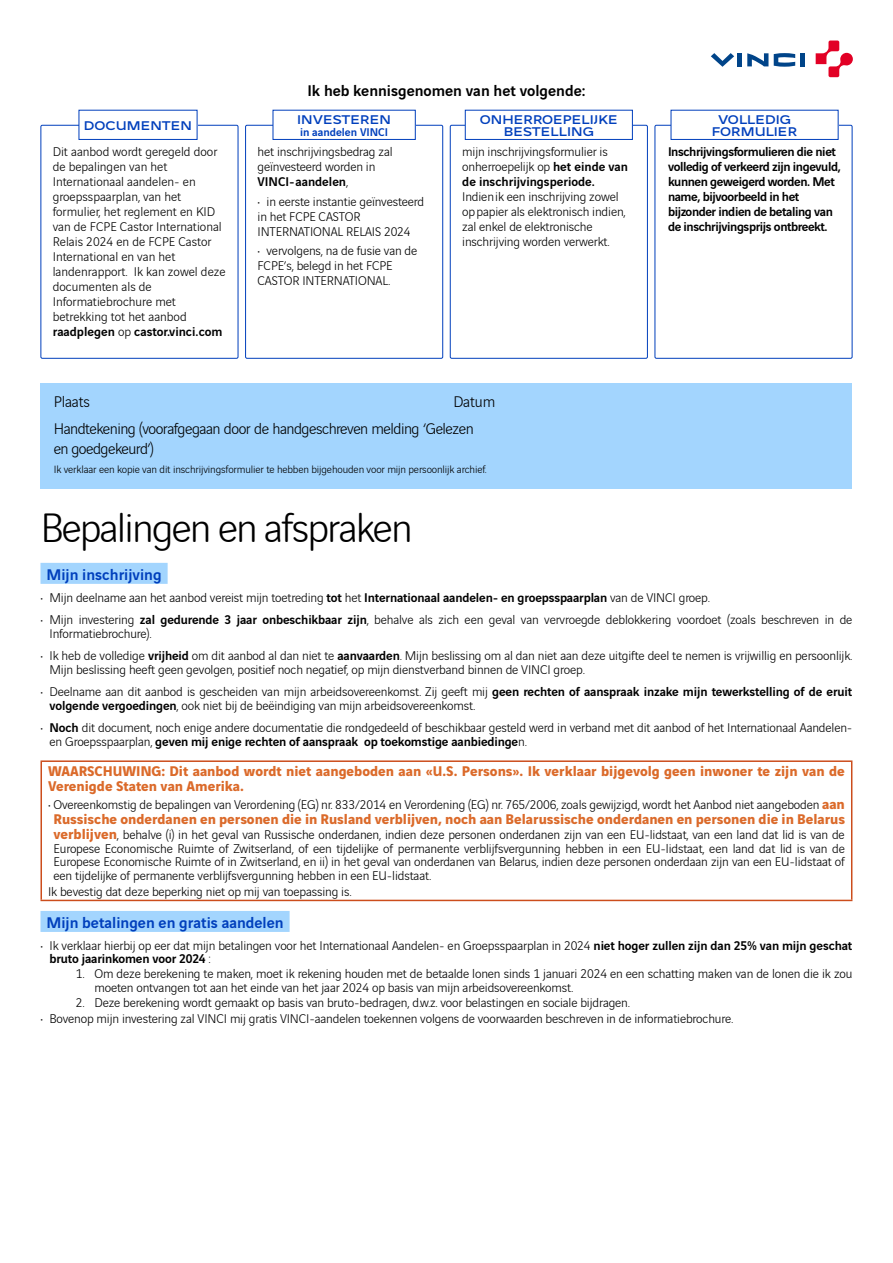
<style>
.page{position:relative;width:893px;height:1263px;background:#fff}
.page>*{position:absolute;margin:0;border:0;box-sizing:border-box;transform-origin:0 0}
.t1{font:300 43.5px "Vinci Rounded";letter-spacing:-.04em;color:#000}
.t2{font:300 16.5px/19.5px "Vinci Sans";letter-spacing:-.03em;color:#000}
.t3{font:500 16.5px "Vinci Sans";color:#003fbc}
.t4{font:500 16.5px "Vinci Sans";color:#000}
.t5{font:700 15px/15px "Vinci Sans";color:#db6a2a}
.t6{font:300 13.5px/15px "Vinci Sans";letter-spacing:-.01em;color:#000}
.t7{font:500 13.5px/15px "Vinci Sans";letter-spacing:-.03em;color:#000}
.t8{font:500 13.5px/12px "Vinci Sans Expanded";color:#003fbc;text-align:center}
.t9{font:500 12px "Vinci Sans";color:#003fbc}
.t10{font:300 11.25px "Vinci Sans";letter-spacing:-.01em;color:#000}
.s1{font-weight:500}
.s2{font-weight:700;font-size:15px;color:#db6a2a}
</style>
<div class="page">
<svg style="left:774px;top:53px;width:21px;height:14px"></svg>
<div style="left:800px;top:53px;width:5px;height:13px;background:#004489"></div>
<div style="left:737px;top:53px;width:5px;height:13px;background:#004489"></div>
<svg style="left:747px;top:53px;width:21px;height:13px"></svg>
<svg style="left:711px;top:53px;width:23px;height:14px"></svg>
<svg style="left:816px;top:41px;width:37px;height:36px"></svg>
<div style="left:40px;top:383px;width:812px;height:105px;background:#a3d5fe"></div>
<div style="left:40px;top:125px;width:198px;height:234px;border:1px solid #003fbc;border-radius:2px"></div>
<div style="left:79px;top:110px;width:118px;height:29px;background:#fff"></div>
<div style="left:79px;top:110px;width:118px;height:30px;border:1px solid #003fbc"></div>
<div style="left:450px;top:125px;width:198px;height:234px;border:1px solid #003fbc;border-radius:2px"></div>
<div style="left:465px;top:110px;width:167px;height:29px;background:#fff"></div>
<div style="left:465px;top:110px;width:168px;height:30px;border:1px solid #003fbc"></div>
<div style="left:655px;top:125px;width:197px;height:234px;border:1px solid #003fbc;border-radius:2px"></div>
<div style="left:671px;top:110px;width:167px;height:29px;background:#fff"></div>
<div style="left:671px;top:110px;width:167px;height:30px;border:1px solid #003fbc"></div>
<div style="left:245px;top:125px;width:198px;height:234px;border:1px solid #003fbc;border-radius:2px"></div>
<div style="left:273px;top:110px;width:142px;height:29px;background:#fff"></div>
<div style="left:273px;top:110px;width:143px;height:30px;border:1px solid #003fbc"></div>
<div style="left:40px;top:563px;width:128px;height:21px;background:#a3d5fe"></div>
<div style="left:40px;top:911px;width:250px;height:21px;background:#a3d5fe"></div>
<hr style="left:40px;top:760px;width:812px;height:2px;background:#cc4d1c">
<hr style="left:40px;top:762px;width:2px;height:138px;background:#cc4d1c">
<hr style="left:851px;top:762px;width:1px;height:138px;background:#cc4d1c">
<hr style="left:40px;top:900px;width:812px;height:1px;background:#cc4d1c">
<p class="t8" style="left:84px;top:118px;width:110px">DOCUMENTEN</p>
<p class="t6" style="left:53px;top:143px;width:174px">Dit aanbod wordt geregeld door de bepalingen van het<br>Internationaal aandelen- en groepsspaarplan, van het formulier, het reglement en KID van de FCPE Castor International<br>Relais 2024 en de FCPE Castor<br>International en van het landenrapport. Ik kan zowel deze documenten als de<br>Informatiebrochure met betrekking tot het aanbod <span class="s1">raadplegen</span> op <span class="s1">castor.vinci.com</span></p>
<p class="t4" style="left:307px;top:78px;width:280px">Ik heb kennisgenomen van het volgende:</p>
<p class="t8" style="left:297px;top:112px;width:95px">INVESTEREN</p>
<p class="t9" style="left:300px;top:123px;width:90px">in aandelen VINCI</p>
<p class="t6" style="left:258px;top:143px;width:137px">het inschrijvingsbedrag zal geïnvesteerd worden in<br><span class="s1">VINCI-aandelen</span>,</p>
<p class="t6" style="left:258px;top:193px;width:168px">• in eerste instantie geïnvesteerd in het FCPE CASTOR<br>INTERNATIONAL RELAIS 2024</p>
<p class="t6" style="left:258px;top:242px;width:161px">• vervolgens, na de fusie van de<br>FCPE’s, belegd in het FCPE<br>CASTOR INTERNATIONAL.</p>
<p class="t8" style="left:480px;top:112px;width:139px">ONHERROEPELIJKE<br>BESTELLING</p>
<p class="t6" style="left:462px;top:143px;width:167px">mijn inschrijvingsformulier is onherroepelijk op <span class="s1">het einde van de inschrijvingsperiode.</span></p>
<p class="t6" style="left:462px;top:188px;width:165px">Indien ik een inschrijving zowel op papier als elektronisch indien, zal enkel de elektronische inschrijving worden verwerkt.</p>
<p class="t2" style="left:54px;top:390px;width:38px">Plaats</p>
<p class="t2" style="left:453px;top:390px;width:43px">Datum</p>
<p class="t2" style="left:54px;top:418px;width:421px">Handtekening (voorafgegaan door de handgeschreven melding ‘Gelezen en goedgekeurd’)</p>
<p class="t10" style="left:54px;top:461px;width:434px">Ik verklaar een kopie van dit inschrijvingsformulier te hebben bijgehouden voor mijn persoonlijk archief.</p>
<p class="t8" style="left:712px;top:112px;width:87px">VOLLEDIG<br>FORMULIER</p>
<p class="t7" style="left:668px;top:143px;width:174px">Inschrijvingsformulieren die niet volledig of verkeerd zijn ingevuld, kunnen geweigerd worden. Met name, bijvoorbeeld in het bijzonder indien de betaling van de inschrijvingsprijs ontbreekt.</p>
<h1 class="t1" style="left:40px;top:498px;width:374px">Bepalingen en afspraken</h1>
<p class="t3" style="left:46px;top:562px;width:117px">Mijn inschrijving</p>
<p class="t6" style="left:40px;top:589px;width:671px">• Mijn deelname aan het aanbod vereist mijn toetreding <span class="s1">tot</span> het <span class="s1">Internationaal aandelen- en groepsspaarplan</span> van de VINCI groep.</p>
<p class="t6" style="left:50px;top:612px;width:804px;line-height:13.5px;text-indent:-9px">• Mijn investering <span class="s1">zal gedurende 3 jaar onbeschikbaar zijn</span>, behalve als zich een geval van vervroegde deblokkering voordoet (zoals beschreven in de<br>Informatiebrochure).</p>
<p class="t6" style="left:50px;top:648px;width:804px;line-height:13.5px;text-indent:-9px">• Ik heb de volledige <span class="s1">vrijheid</span> om dit aanbod al dan niet te <span class="s1">aanvaarden</span>. Mijn beslissing om al dan niet aan deze uitgifte deel te nemen is vrijwillig en persoonlijk.<br>Mijn beslissing heeft geen gevolgen, positief noch negatief, op mijn dienstverband binnen de VINCI groep.</p>
<p class="t6" style="left:50px;top:684px;width:804px;line-height:13.5px;text-indent:-9px">• Deelname aan dit aanbod is gescheiden van mijn arbeidsovereenkomst. Zij geeft mij <span class="s1">geen rechten of aanspraak inzake mijn tewerkstelling of de eruit volgende vergoedingen</span>, ook niet bij de beëindiging van mijn arbeidsovereenkomst.</p>
<p class="t6" style="left:50px;top:720px;width:804px;line-height:13.5px;text-indent:-9px">• <span class="s1">Noch</span> dit document, noch enige andere documentatie die rondgedeeld of beschikbaar gesteld werd in verband met dit aanbod of het Internationaal Aandelen&shy;en Groepsspaarplan, <span class="s1">geven mij enige rechten of aanspraak op toekomstige aanbiedinge</span>n.</p>
<p class="t5" style="left:48px;top:762px;width:798px">WAARSCHUWING: Dit aanbod wordt niet aangeboden aan «U.S. Persons». Ik verklaar bijgevolg geen inwoner te zijn van de<br>Verenigde Staten van Amerika.</p>
<p class="t6" style="left:48px;top:796px;width:798px">• Overeenkomstig de bepalingen van Verordening (EG) nr. 833/2014 en Verordening (EG) nr. 765/2006, zoals gewijzigd, wordt het Aanbod niet aangeboden <span class="s2">aan</span></p>
<p class="t5" style="left:54px;top:810px;width:793px">Russische onderdanen en personen die in Rusland verblijven, noch aan Belarussische onderdanen en personen die in Belarus</p>
<p class="t6" style="left:54px;top:827px;width:793px;line-height:13.5px;text-align:justify"><span class="s2">verblijven</span>, behalve (i) in het geval van Russische onderdanen, indien deze personen onderdanen zijn van een EU-lidstaat, van een land dat lid is van de Europese Economische Ruimte of Zwitserland, of een tijdelijke of permanente verblijfsvergunning hebben in een EU-lidstaat, een land dat lid is van de Europese Economische Ruimte of in Zwitserland, en ii) in het geval van onderdanen van Belarus, indien deze personen onderdaan zijn van een EU-lidstaat of een tijdelijke of permanente verblijfsvergunning hebben in een EU-lidstaat.</p>
<p class="t6" style="left:48px;top:883px;width:305px">Ik bevestig dat deze beperking niet op mij van toepassing is.</p>
<p class="t3" style="left:46px;top:910px;width:239px">Mijn betalingen en gratis aandelen</p>
<p class="t6" style="left:50px;top:938px;width:804px;line-height:13.5px;text-indent:-9px">• Ik verklaar hierbij op eer dat mijn betalingen voor het Internationaal Aandelen- en Groepsspaarplan in 2024 <span class="s1">niet hoger zullen zijn dan 25% van mijn geschat bruto jaarinkomen voor 2024</span> :</p>
<p class="t6" style="left:94px;top:966px;width:759px;line-height:13.5px;text-indent:-19px">1. Om deze berekening te maken, moet ik rekening houden met de betaalde lonen sinds 1 januari 2024 en een schatting maken van de lonen die ik zou moeten ontvangen tot aan het einde van het jaar 2024 op basis van mijn arbeidsovereenkomst.</p>
<p class="t6" style="left:76px;top:994px;width:556px">2. Deze berekening wordt gemaakt op basis van bruto-bedragen, d.w.z. voor belastingen en sociale bijdragen.</p>
<p class="t6" style="left:40px;top:1010px;width:694px">• Bovenop mijn investering zal VINCI mij gratis VINCI-aandelen toekennen volgens de voorwaarden beschreven in de informatiebrochure.</p>
</div>
